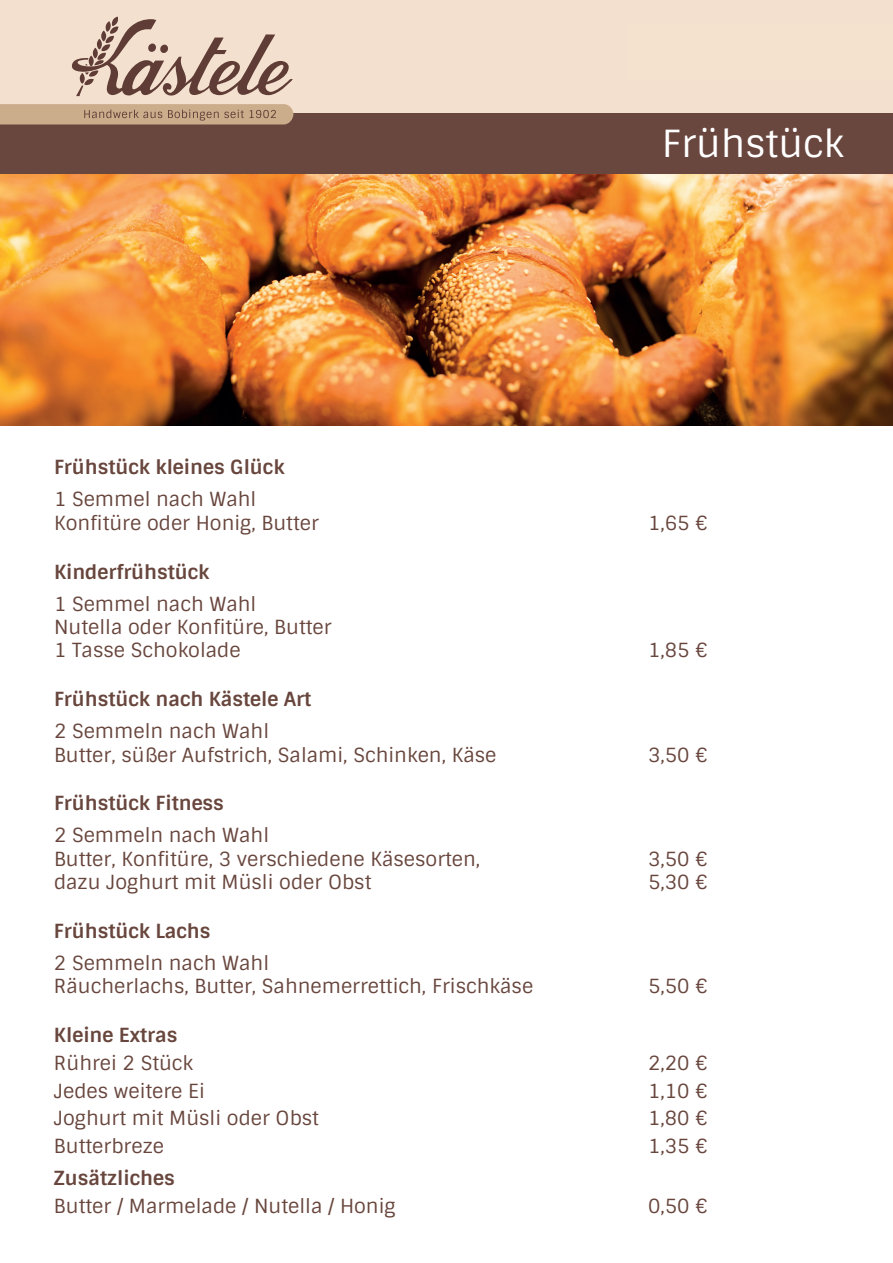
<style>
.page{position:relative;width:893px;height:1263px;background:#fff}
.page>*{position:absolute;margin:0;border:0;box-sizing:border-box;transform-origin:0 0}
.t1{font:37.5px "Sintony";color:#fff}
.t2{font:19.5px/23.4px "Sintony";color:#68463d}
.t3{font:700 19.5px "Sintony";color:#68463d}
</style>
<div class="page">
<div style="left:0;top:0;width:893px;height:174px;background:#69463e"></div>
<div style="left:0;top:0;width:893px;height:112px;background:#f3e0ce"></div>
<svg style="left:0;top:104px;width:293px;height:20px;background:#c3a485"></svg>
<svg style="left:72px;top:17px;width:221px;height:79px"></svg>
<img style="left:0;top:174px;width:893px;height:251px">
<p class="t3" style="left:54px;top:455px;width:232px">Frühstück kleines Glück</p>
<p class="t2" style="left:54px;top:488px;width:266px">1 Semmel nach Wahl<br>Konfitüre oder Honig, Butter</p>
<p class="t3" style="left:54px;top:559px;width:157px">Kinderfrühstück</p>
<p class="t2" style="left:54px;top:592px;width:279px">1 Semmel nach Wahl<br>Nutella oder Konfitüre, Butter<br>1 Tasse Schokolade</p>
<p class="t3" style="left:54px;top:687px;width:259px">Frühstück nach Kästele Art</p>
<p class="t2" style="left:54px;top:720px;width:444px">2 Semmeln nach Wahl<br>Butter, süßer Aufstrich, Salami, Schinken, Käse</p>
<p class="t3" style="left:54px;top:791px;width:171px">Frühstück Fitness</p>
<p class="t2" style="left:54px;top:824px;width:428px">2 Semmeln nach Wahl<br>Butter, Konfitüre, 3 verschiedene Käsesorten,</p>
<h1 class="t1" style="left:662px;top:120px;width:184px">Frühstück</h1>
<p class="t2" style="left:648px;top:511px;width:61px">1,65 €</p>
<p class="t2" style="left:648px;top:639px;width:61px">1,85 €</p>
<p class="t2" style="left:648px;top:743px;width:61px">3,50 €</p>
<p class="t2" style="left:648px;top:847px;width:61px">3,50 €</p>
<p class="t2" style="left:54px;top:871px;width:319px">dazu Joghurt mit Müsli oder Obst</p>
<p class="t2" style="left:648px;top:871px;width:61px">5,30 €</p>
<p class="t3" style="left:54px;top:919px;width:158px">Frühstück Lachs</p>
<p class="t2" style="left:54px;top:951px;width:481px">2 Semmeln nach Wahl<br>Räucherlachs, Butter, Sahnemerrettich, Frischkäse</p>
<p class="t2" style="left:648px;top:975px;width:61px">5,50 €</p>
<p class="t3" style="left:54px;top:1023px;width:125px">Kleine Extras</p>
<p class="t2" style="left:54px;top:1051px;width:141px">Rührei 2 Stück</p>
<p class="t2" style="left:648px;top:1051px;width:61px">2,20 €</p>
<p class="t2" style="left:54px;top:1079px;width:152px">Jedes weitere Ei</p>
<p class="t2" style="left:648px;top:1079px;width:61px">1,10 €</p>
<p class="t2" style="left:54px;top:1107px;width:267px">Joghurt mit Müsli oder Obst</p>
<p class="t2" style="left:648px;top:1107px;width:61px">1,80 €</p>
<p class="t2" style="left:54px;top:1134px;width:112px">Butterbreze</p>
<p class="t2" style="left:648px;top:1134px;width:61px">1,35 €</p>
<p class="t3" style="left:54px;top:1165px;width:122px">Zusätzliches</p>
<p class="t2" style="left:54px;top:1194px;width:343px">Butter / Marmelade / Nutella / Honig</p>
<p class="t2" style="left:648px;top:1194px;width:61px">0,50 €</p>
</div>
